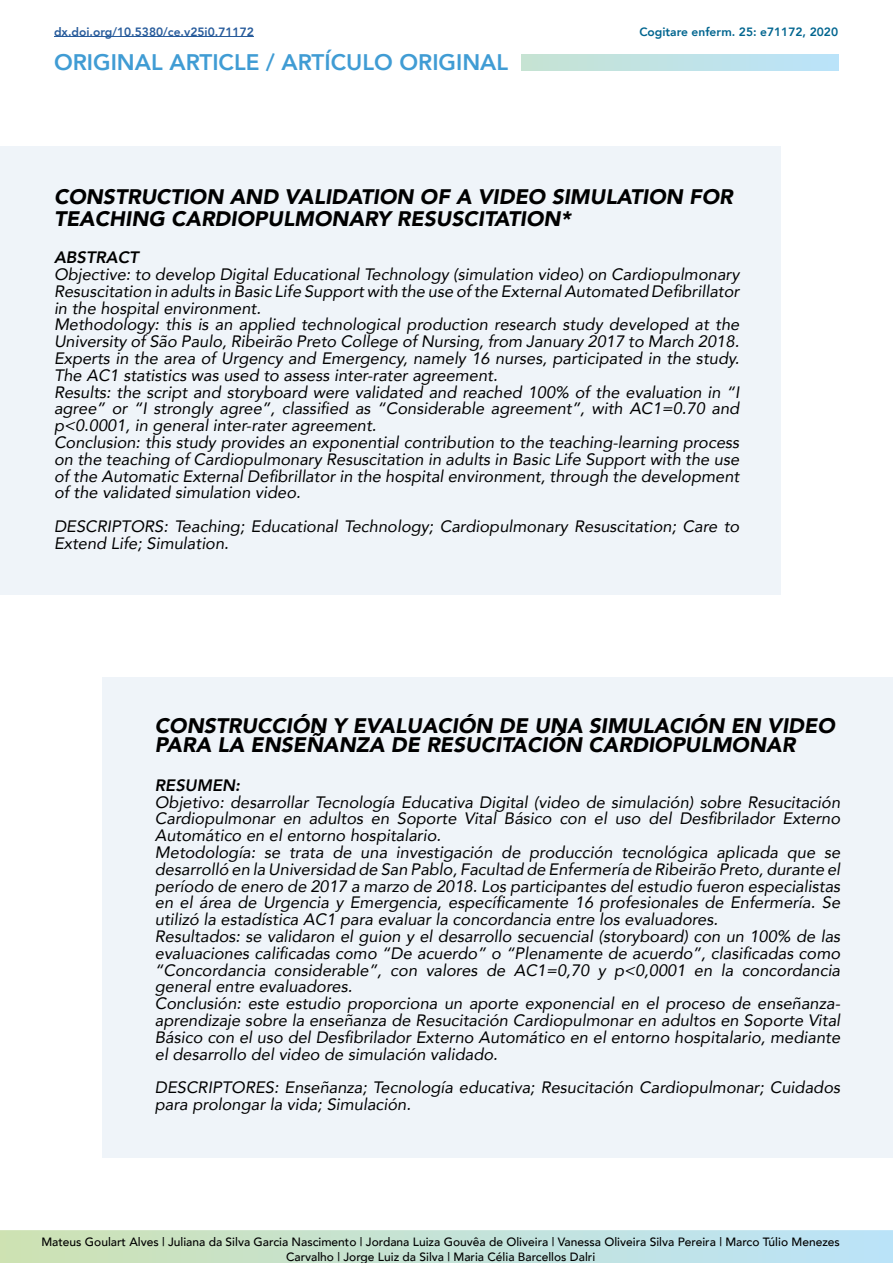
<style>
.page{position:relative;width:893px;height:1263px;background:#fff}
.page>*{position:absolute;margin:0;border:0;box-sizing:border-box;transform-origin:0 0}
.t1{font:800 22.5px "Avenir";color:#409cd4}
.t2{font:italic 900 21px/22.2px "Avenir";color:#000}
.t3{font:italic 16.5px/16.8px "Avenir";color:#000}
.t4{font:italic 800 16.5px "Avenir";color:#000}
.t5{font:500 12px/14.4px "Avenir";color:#000;text-align:center}
.t6{font:800 12px "Avenir";color:#275b9b}
.t7{font:800 12px "Avenir";color:#00658f}
</style>
<div class="page">
<div style="left:0;top:146px;width:781px;height:449px;background:#eff4f9"></div>
<div style="left:102px;top:677px;width:791px;height:481px;background:#eff4f9"></div>
<svg style="left:0;top:1230px;width:893px;height:33px;background:#c4e2d6"></svg>
<div style="left:522px;top:54px;width:317px;height:17px;background:linear-gradient(to right,#c6e3d3,#bae3fa)"></div>
<hr style="left:54px;top:36px;width:200px;height:1px;background:#275b9b">
<p class="t6" style="left:54px;top:22px;width:201px">dx.doi.org/10.5380/ce.v25i0.71172</p>
<p class="t7" style="left:639px;top:22px;width:200px">Cogitare enferm. 25: e71172, 2020</p>
<h1 class="t1" style="left:54px;top:45px;width:456px">ORIGINAL ARTICLE / ARTÍCULO ORIGINAL</h1>
<p class="t2" style="left:54px;top:185px;width:680px">CONSTRUCTION AND VALIDATION OF A VIDEO SIMULATION FOR<br>TEACHING CARDIOPULMONARY RESUSCITATION*</p>
<p class="t4" style="left:54px;top:248px;width:86px">ABSTRACT</p>
<p class="t3" style="left:54px;top:266px;width:687px">Objective: to develop Digital Educational Technology (simulation video) on Cardiopulmonary Resuscitation in adults in Basic Life Support with the use of the External Automated Defibrillator in the hospital environment.<br>Methodology: this is an applied technological production research study developed at the University of São Paulo, Ribeirão Preto College of Nursing, from January 2017 to March 2018.<br>Experts in the area of Urgency and Emergency, namely 16 nurses, participated in the study.<br>The AC1 statistics was used to assess inter-rater agreement.<br>Results: the script and storyboard were validated and reached 100% of the evaluation in “I agree” or “I strongly agree”, classified as “Considerable agreement”, with AC1=0.70 and p&lt;0.0001, in general inter-rater agreement.<br>Conclusion: this study provides an exponential contribution to the teaching-learning process on the teaching of Cardiopulmonary Resuscitation in adults in Basic Life Support with the use of the Automatic External Defibrillator in the hospital environment, through the development of the validated simulation video.</p>
<p class="t3" style="left:54px;top:518px;width:687px">DESCRIPTORS: Teaching; Educational Technology; Cardiopulmonary Resuscitation; Care to<br>Extend Life; Simulation.</p>
<p class="t2" style="left:155px;top:716px;width:682px;line-height:19.2px">CONSTRUCCIÓN Y EVALUACIÓN DE UNA SIMULACIÓN EN VIDEO<br>PARA LA ENSEÑANZA DE RESUCITACIÓN CARDIOPULMONAR</p>
<p class="t4" style="left:155px;top:775px;width:87px">RESUMEN:</p>
<p class="t3" style="left:155px;top:793px;width:687px">Objetivo: desarrollar Tecnología Educativa Digital (video de simulación) sobre Resucitación Cardiopulmonar en adultos en Soporte Vital Básico con el uso del Desfibrilador Externo Automático en el entorno hospitalario.<br>Metodología: se trata de una investigación de producción tecnológica aplicada que se desarrolló en la Universidad de San Pablo, Facultad de Enfermería de Ribeirão Preto, durante el período de enero de 2017 a marzo de 2018. Los participantes del estudio fueron especialistas en el área de Urgencia y Emergencia, específicamente 16 profesionales de Enfermería. Se utilizó la estadística AC1 para evaluar la concordancia entre los evaluadores.<br>Resultados: se validaron el guion y el desarrollo secuencial (storyboard) con un 100% de las evaluaciones calificadas como “De acuerdo” o “Plenamente de acuerdo”, clasificadas como “Concordancia considerable”, con valores de AC1=0,70 y p&lt;0,0001 en la concordancia general entre evaluadores.<br>Conclusión: este estudio proporciona un aporte exponencial en el proceso de enseñanza&shy;aprendizaje sobre la enseñanza de Resucitación Cardiopulmonar en adultos en Soporte Vital Básico con el uso del Desfibrilador Externo Automático en el entorno hospitalario, mediante el desarrollo del video de simulación validado.</p>
<p class="t3" style="left:155px;top:1079px;width:687px">DESCRIPTORES: Enseñanza; Tecnología educativa; Resucitación Cardiopulmonar; Cuidados para prolongar la vida; Simulación.</p>
<p class="t5" style="left:41px;top:1234px;width:800px">Mateus Goulart Alves | Juliana da Silva Garcia Nascimento | Jordana Luiza Gouvêa de Oliveira | Vanessa Oliveira Silva Pereira | Marco Túlio Menezes<br>Carvalho | Jorge Luiz da Silva | Maria Célia Barcellos Dalri</p>
</div>
